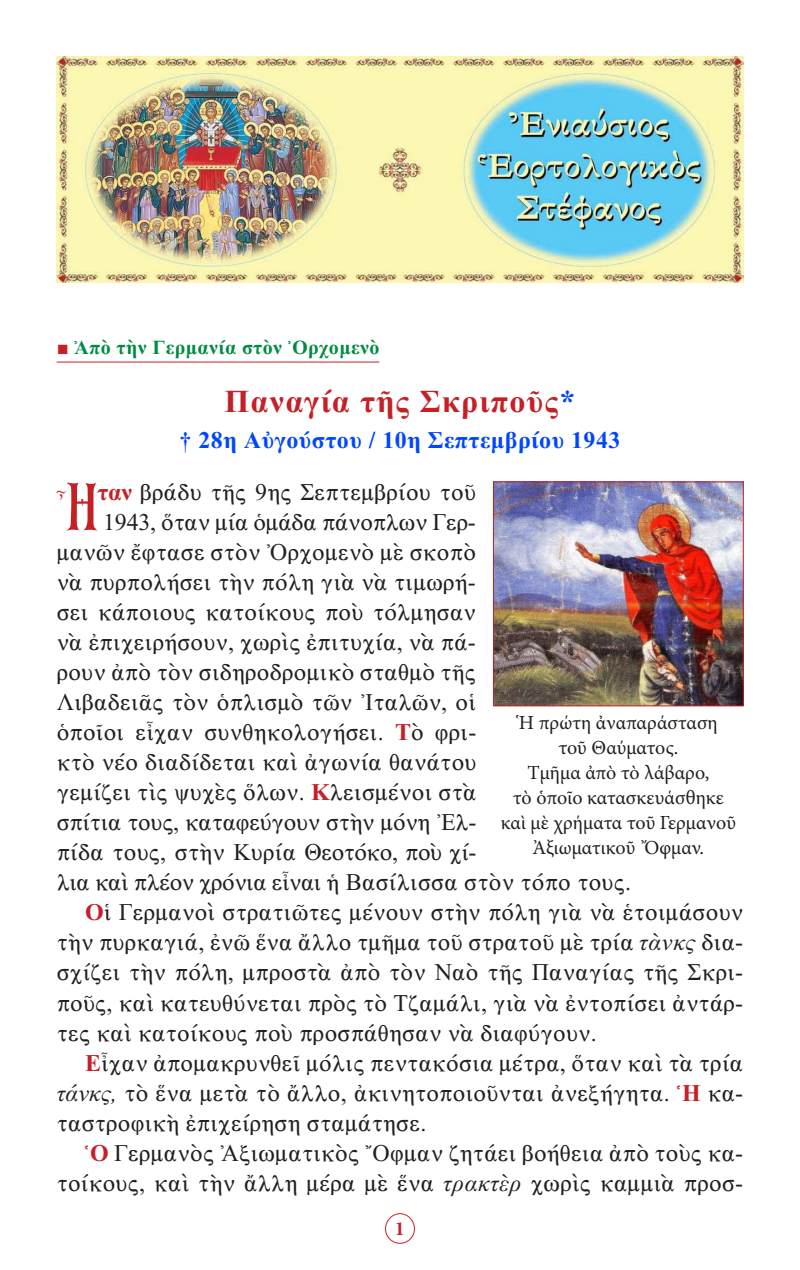
<style>
.page{position:relative;width:800px;height:1270px;background:#fff}
.page>*{position:absolute;margin:0;border:0;box-sizing:border-box;transform-origin:0 0}
.t1{font:66.6px "BYZIMAK";color:#c62026;scale:.9 1}
.t2{font:32px "CTOS New Times Bold Test 1";letter-spacing:.04em;color:#c62026}
.t3{font:27.8px "BYZIMAK";color:#c62026;scale:.9 1}
.t4{font:24px/30px "CTOS New Times Roman Test 1";letter-spacing:.01em;color:#231f20;text-align:justify}
.t5{font:24px "CTOS New Times Bold Test 1";letter-spacing:.02em;color:#0046ff}
.t6{font:24px "CTOS New Times Roman Test 1";letter-spacing:-.01em;color:#231f20}
.t7{font:20px/25px "Minion Pro";color:#231f20;text-align:center}
.t8{font:20px "CTOS New Times Bold Test 1";letter-spacing:.02em;color:#008b44}
.t9{font:700 20px "Minion Pro";color:#c62026}
.s1{font-family:"CTOS New Times Roman Test 1";color:#c62026}
.s2{color:#0046ff}
.s3{font-family:"CTOS New Times Bold Test 1";color:#c62026}
.s4{font-family:"CTOS New Times Italic Test 1"}
</style>
<div class="page">
<div style="left:385px;top:1213px;width:30px;height:31px;border:1px solid #c62026;border-radius:50%"></div>
<img style="left:57px;top:57px;width:686px;height:226px">
<hr style="left:57px;top:362px;width:322px;height:1px;background:#c62026">
<img style="left:495px;top:483px;width:247px;height:221px">
<div style="left:493px;top:481px;width:251px;height:225px;border:1px solid #c62026"></div>
<p class="t8" style="left:57px;top:336px;width:324px"><span class="s1">■</span> Ἀπὸ τὴν Γερμανία στὸν Ὀρχομενὸ</p>
<p class="t2" style="left:224px;top:384px;width:353px">Παναγία τῆς Σκριποῦς<span class="s2">*</span></p>
<p class="t5" style="left:179px;top:427px;width:443px">† 28η Αὐγούστου / 10η Σεπτεμβρίου 1943</p>
<p class="t3" style="left:58px;top:488px;width:10px">῏</p>
<p class="t1" style="left:65px;top:468px;width:38px">Η</p>
<p class="t4" style="left:97px;top:477px;width:380px"><span class="s3">ταν</span> βράδυ τῆς 9ης Σεπτεμβρίου τοῦ</p>
<p class="t6" style="left:103px;top:509px;width:374px">1943, ὅταν μία ὁμάδα πάνοπλων Γερ-</p>
<p class="t4" style="left:57px;top:537px;width:421px">μανῶν ἔφτασε στὸν Ὀρχομενὸ μὲ σκοπὸ νὰ πυρπολήσει τὴν πόλη γιὰ νὰ τιμωρή&shy;σει κάποιους κατοίκους ποὺ τόλμησαν νὰ ἐπιχειρήσουν, χωρὶς ἐπιτυχία, νὰ πά&shy;ρουν ἀπὸ τὸν σιδηροδρομικὸ σταθμὸ τῆς Λιβαδειᾶς τὸν ὁπλισμὸ τῶν Ἰταλῶν, οἱ ὁποῖοι εἶχαν συνθηκολογήσει. <span class="s3">Τ</span>ὸ φρι&shy;κτὸ νέο διαδίδεται καὶ ἀγωνία θανάτου γεμίζει τὶς ψυχὲς ὅλων. <span class="s3">Κ</span>λεισμένοι στὰ σπίτια τους, καταφεύγουν στὴν μόνη Ἐλ-</p>
<p class="t4" style="left:57px;top:837px;width:576px">πίδα τους, στὴν Κυρία Θεοτόκο, ποὺ χί-<br>λια καὶ πλέον χρόνια εἶναι ἡ Βασίλισσα στὸν τόπο τους.</p>
<p class="t4" style="left:57px;top:897px;width:688px;text-indent:28px"><span class="s3">Ο</span>ἱ Γερμανοὶ στρατιῶτες μένουν στὴν πόλη γιὰ νὰ ἑτοιμάσουν τὴν πυρκαγιά, ἐνῶ ἕνα ἄλλο τμῆμα τοῦ στρατοῦ μὲ τρία <span class="s4">τὰνκς</span> δια&shy;σχίζει τὴν πόλη, μπροστὰ ἀπὸ τὸν Ναὸ τῆς Παναγίας τῆς Σκρι&shy;ποῦς, καὶ κατευθύνεται πρὸς τὸ Τζαμάλι, γιὰ νὰ ἐντοπίσει ἀντάρ&shy;τες καὶ κατοίκους ποὺ προσπάθησαν νὰ διαφύγουν.</p>
<p class="t4" style="left:57px;top:1047px;width:688px;text-indent:28px"><span class="s3">Ε</span>ἶχαν ἀπομακρυνθεῖ μόλις πεντακόσια μέτρα, ὅταν καὶ τὰ τρία <span class="s4">τάνκς,</span> τὸ ἕνα μετὰ τὸ ἄλλο, ἀκινητοποιοῦνται ἀνεξήγητα. <span class="s3">Ἡ</span> κα&shy;ταστροφικὴ ἐπιχείρηση σταμάτησε.</p>
<p class="t4" style="left:57px;top:1137px;width:688px;text-align:right"><span class="s3">Ὁ</span> Γερμανὸς Ἀξιωματικὸς Ὄφμαν ζητάει βοήθεια ἀπὸ τοὺς κα&shy;τοίκους, καὶ τὴν ἄλλη μέρα μὲ ἕνα <span class="s4">τρακτὲρ</span> χωρὶς καμμιὰ προσ-</p>
<p class="t7" style="left:519px;top:710px;width:200px">Ἡ πρώτη ἀναπαράσταση</p>
<p class="t7" style="left:558px;top:735px;width:121px">τοῦ Θαύματος.</p>
<p class="t7" style="left:527px;top:760px;width:184px">Τμῆμα ἀπὸ τὸ λάβαρο,</p>
<p class="t7" style="left:513px;top:785px;width:212px">τὸ ὁποῖο κατασκευάσθηκε</p>
<p class="t7" style="left:501px;top:810px;width:237px">καὶ μὲ χρήματα τοῦ Γερμανοῦ<br>Ἀξιωματικοῦ Ὄφμαν.</p>
<p class="t9" style="left:395px;top:1215px;width:11px">1</p>
</div>
